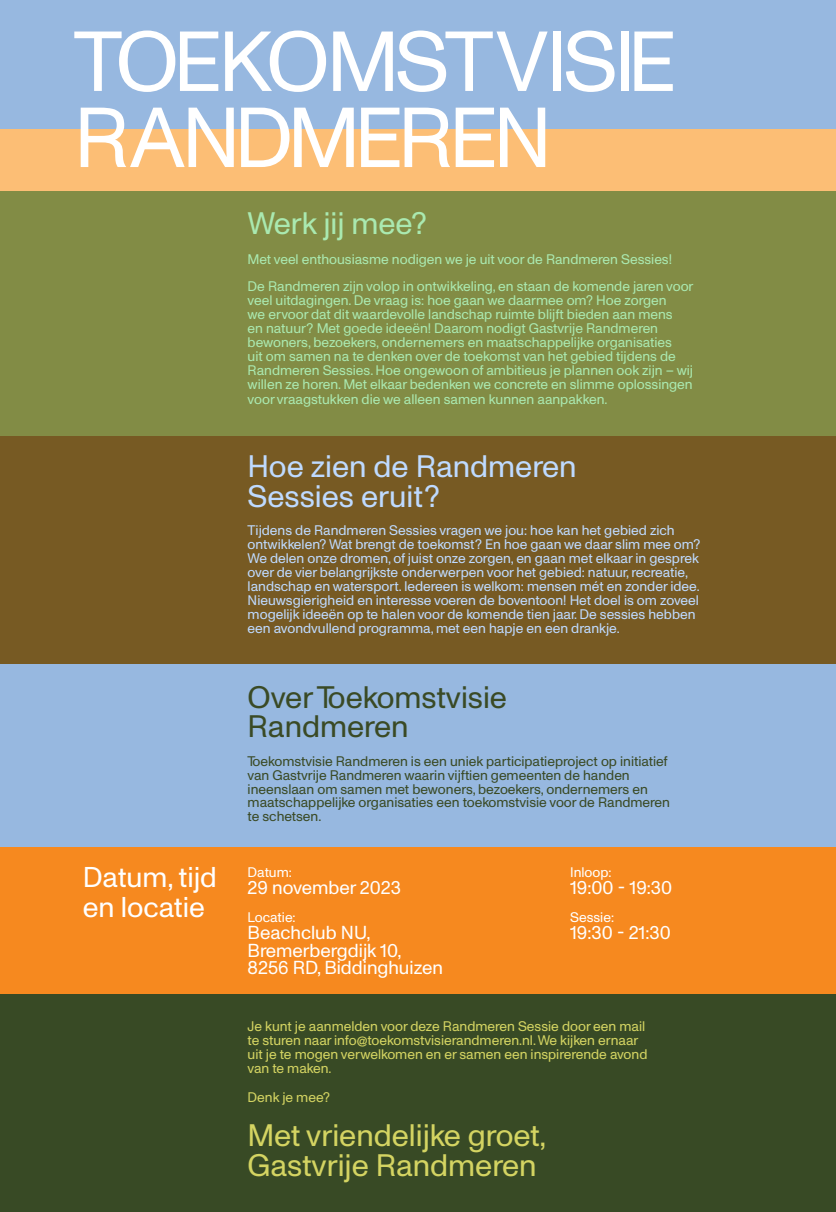
<style>
.page{position:relative;width:836px;height:1212px;background:#fff}
.page>*{position:absolute;margin:0;border:0;box-sizing:border-box;transform-origin:0 0}
.t1{font:84.83px "Monument Grotesk";letter-spacing:-.06em;color:#fff}
.t2{font:31.05px "Monument Grotesk";color:#d4d462}
.t3{font:31.05px "Monument Grotesk";color:#bedaff}
.t4{font:31.05px "Monument Grotesk";color:#3a4a25}
.t5{font:31.05px "Monument Grotesk";color:#aae9b0}
.t6{font:28.57px/29.5px "Monument Grotesk";color:#fff}
.t7{font:18.9px "Monument Grotesk";color:#fff}
.t8{font:13.95px/14px "Monument Grotesk";color:#aae9b0}
.t9{font:13.95px/14px "Monument Grotesk";color:#bedaff}
.t10{font:13.95px/14px "Monument Grotesk";color:#3a4a25}
.t11{font:13.95px/14px "Monument Grotesk";color:#d4d462}
.t12{font:13.95px "Monument Grotesk";color:#fff}
</style>
<div class="page">
<div style="left:0;top:0;width:836px;height:129px;background:#97b8e0"></div>
<div style="left:0;top:129px;width:836px;height:62px;background:#fcbe75"></div>
<div style="left:0;top:191px;width:836px;height:245px;background:#828c45"></div>
<div style="left:0;top:436px;width:836px;height:256px;background:#775a23"></div>
<div style="left:0;top:664px;width:836px;height:183px;background:#97b8e0"></div>
<div style="left:0;top:847px;width:836px;height:148px;background:#f6891f"></div>
<div style="left:0;top:995px;width:836px;height:217px;background:#384a25"></div>
<p class="t1" style="left:74px;top:2px;width:604px">TOEKOMSTVISIE</p>
<p class="t1" style="left:74px;top:79px;width:480px">RANDMEREN</p>
<p class="t5" style="left:248px;top:202px;width:181px">Werk jij mee?</p>
<p class="t8" style="left:248px;top:251px;width:426px">Met veel enthousiasme nodigen we je uit voor de Randmeren Sessies!</p>
<p class="t8" style="left:248px;top:279px;width:447px">De Randmeren zijn volop in ontwikkeling, en staan de komende jaren voor veel uitdagingen. De vraag is: hoe gaan we daarmee om? Hoe zorgen<br>we ervoor dat dit waardevolle landschap ruimte blijft bieden aan mens<br>en natuur? Met goede ideeën! Daarom nodigt Gastvrije Randmeren bewoners, bezoekers, ondernemers en maatschappelijke organisaties<br>uit om samen na te denken over de toekomst van het gebied tijdens de Randmeren Sessies. Hoe ongewoon of ambitieus je plannen ook zijn – wij willen ze horen. Met elkaar bedenken we concrete en slimme oplossingen voor vraagstukken die we alleen samen kunnen aanpakken.</p>
<p class="t3" style="left:248px;top:445px;width:330px">Hoe zien de Randmeren</p>
<p class="t3" style="left:248px;top:474px;width:194px">Sessies eruit?</p>
<p class="t9" style="left:248px;top:523px;width:454px">Tijdens de Randmeren Sessies vragen we jou: hoe kan het gebied zich ontwikkelen? Wat brengt de toekomst? En hoe gaan we daar slim mee om?<br>We delen onze dromen, of juist onze zorgen, en gaan met elkaar in gesprek over de vier belangrijkste onderwerpen voor het gebied: natuur, recreatie, landschap en watersport. Iedereen is welkom: mensen mét en zonder idee.<br>Nieuwsgierigheid en interesse voeren de boventoon! Het doel is om zoveel mogelijk ideeën op te halen voor de komende tien jaar. De sessies hebben een avondvullend programma, met een hapje en een drankje.</p>
<p class="t4" style="left:248px;top:675px;width:261px">Over Toekomstvisie</p>
<p class="t4" style="left:248px;top:705px;width:162px">Randmeren</p>
<p class="t10" style="left:248px;top:753px;width:424px">Toekomstvisie Randmeren is een uniek participatieproject op initiatief van Gastvrije Randmeren waarin vijftien gemeenten de handen ineenslaan om samen met bewoners, bezoekers, ondernemers en maatschappelijke organisaties een toekomstvisie voor de Randmeren te schetsen.</p>
<p class="t6" style="left:83px;top:861px;width:136px">Datum, tijd en locatie</p>
<p class="t12" style="left:248px;top:862px;width:46px">Datum:</p>
<p class="t7" style="left:248px;top:874px;width:155px">29 november 2023</p>
<p class="t12" style="left:248px;top:907px;width:50px">Locatie:</p>
<p class="t7" style="left:248px;top:919px;width:124px">Beachclub NU,</p>
<p class="t7" style="left:248px;top:937px;width:155px">Bremerbergdijk 10,</p>
<p class="t7" style="left:248px;top:954px;width:197px">8256 RD, Biddinghuizen</p>
<p class="t12" style="left:570px;top:862px;width:43px">Inloop:</p>
<p class="t7" style="left:570px;top:874px;width:103px">19:00 - 19:30</p>
<p class="t12" style="left:570px;top:907px;width:45px">Sessie:</p>
<p class="t7" style="left:570px;top:919px;width:102px">19:30 - 21:30</p>
<p class="t11" style="left:248px;top:1019px;width:401px">Je kunt je aanmelden voor deze Randmeren Sessie door een mail te sturen naar info@toekomstvisierandmeren.nl. We kijken ernaar uit je te mogen verwelkomen en er samen een inspirerende avond van te maken.</p>
<p class="t11" style="left:248px;top:1089px;width:84px">Denk je mee?</p>
<p class="t2" style="left:248px;top:1113px;width:300px">Met vriendelijke groet,</p>
<p class="t2" style="left:248px;top:1143px;width:290px">Gastvrije Randmeren</p>
</div>
